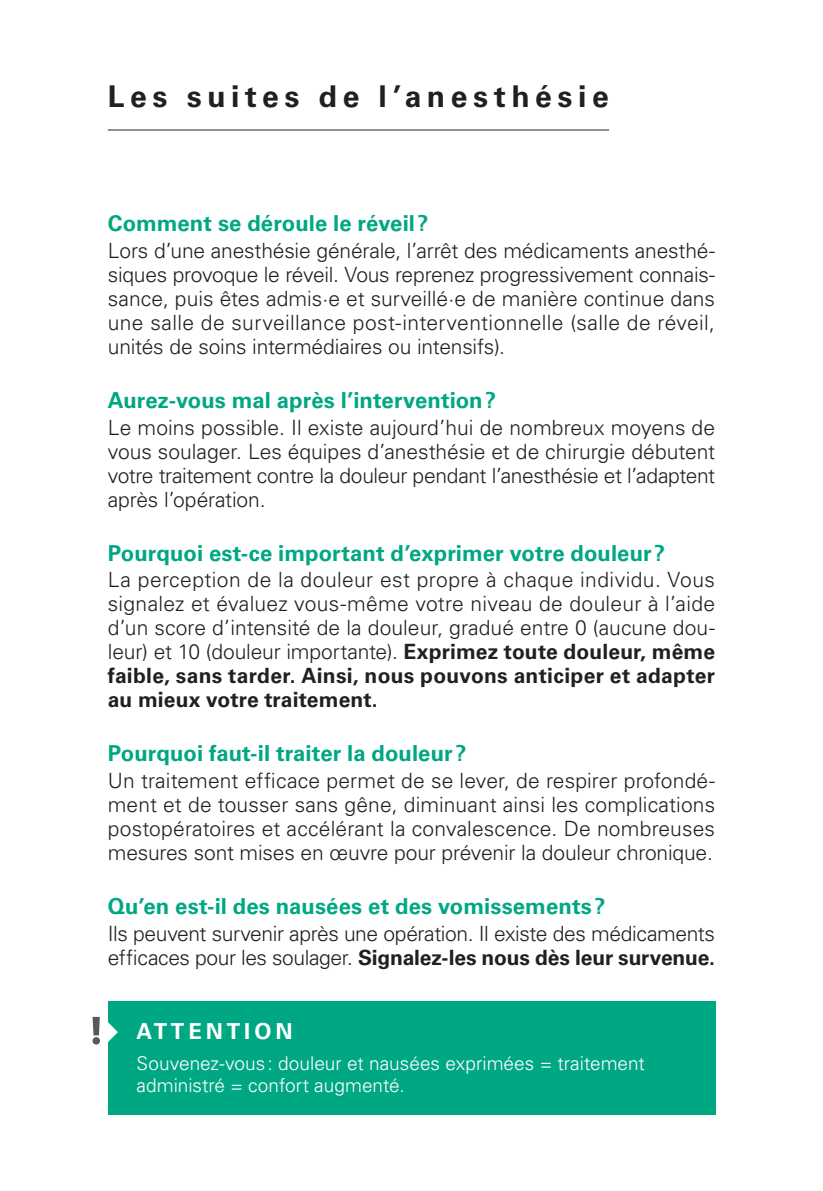
<style>
.page{position:relative;width:823px;height:1191px;background:#fff}
.page>*{position:absolute;margin:0;border:0;box-sizing:border-box;transform-origin:0 0}
.t1{font:700 30px "Univers LT Std";letter-spacing:.185em;color:#231f20}
.t2{font:700 22px "Univers LT Std";letter-spacing:.005em;color:#00a783}
.t3{font:700 22px "Univers LT Std";letter-spacing:.18em;color:#fff}
.t4{font:300 21px/24px "Univers LT Std";letter-spacing:-.01em;color:#231f20;text-align:justify}
.t5{font:300 19px/22px "Univers LT Std";color:#fff}
.s1{font-weight:700}
</style>
<div class="page">
<hr style="left:108px;top:129px;width:500px;height:1px;background:#231f20">
<div style="left:108px;top:1000px;width:606px;height:114px;background:#00a783"></div>
<svg style="left:92px;top:1017px;width:26px;height:27px"></svg>
<hr style="left:822px;top:0;width:1px;height:567px;background:#00a783">
<hr style="left:822px;top:1077px;width:1px;height:114px;background:#00a783">
<h1 class="t1" style="left:108px;top:79px;width:502px">Les suites de l’anesthésie</h1>
<p class="t2" style="left:108px;top:211px;width:322px">Comment se déroule le réveil?</p>
<p class="t4" style="left:108px;top:239px;width:608px">Lors d’une anesthésie générale, l’arrêt des médicaments anesthé&shy;siques provoque le réveil. Vous reprenez progressivement connais&shy;sance, puis êtes admis·e et surveillé·e de manière continue dans une salle de surveillance post-interventionnelle (salle de réveil, unités de soins intermédiaires ou intensifs).</p>
<p class="t2" style="left:108px;top:387px;width:390px">Aurez-vous mal après l’intervention?</p>
<p class="t4" style="left:108px;top:415px;width:608px">Le moins possible. Il existe aujourd’hui de nombreux moyens de vous soulager. Les équipes d’anesthésie et de chirurgie débutent votre traitement contre la douleur pendant l’anesthésie et l’adaptent après l’opération.</p>
<p class="t2" style="left:108px;top:540px;width:558px">Pourquoi est-ce important d’exprimer votre douleur?</p>
<p class="t4" style="left:108px;top:568px;width:608px">La perception de la douleur est propre à chaque individu. Vous signalez et évaluez vous-même votre niveau de douleur à l’aide d’un score d’intensité de la douleur, gradué entre 0 (aucune dou&shy;leur) et 10 (douleur importante). <span class="s1">Exprimez toute douleur, même faible, sans tarder. Ainsi, nous pouvons anticiper et adapter au mieux votre traitement.</span></p>
<p class="t2" style="left:108px;top:740px;width:360px">Pourquoi faut-il traiter la douleur?</p>
<p class="t4" style="left:108px;top:768px;width:608px">Un traitement efficace permet de se lever, de respirer profondé&shy;ment et de tousser sans gêne, diminuant ainsi les complications postopératoires et accélérant la convalescence. De nombreuses mesures sont mises en œuvre pour prévenir la douleur chronique.</p>
<p class="t2" style="left:108px;top:893px;width:499px">Qu’en est-il des nausées et des vomissements?</p>
<p class="t4" style="left:108px;top:921px;width:608px">Ils peuvent survenir après une opération. Il existe des médicaments efficaces pour les soulager. <span class="s1">Signalez-les nous dès leur survenue.</span></p>
<p class="t3" style="left:136px;top:1018px;width:157px">ATTENTION</p>
<p class="t5" style="left:136px;top:1052px;width:509px">Souvenez-vous : douleur et nausées exprimées = traitement administré = confort augmenté.</p>
</div>
